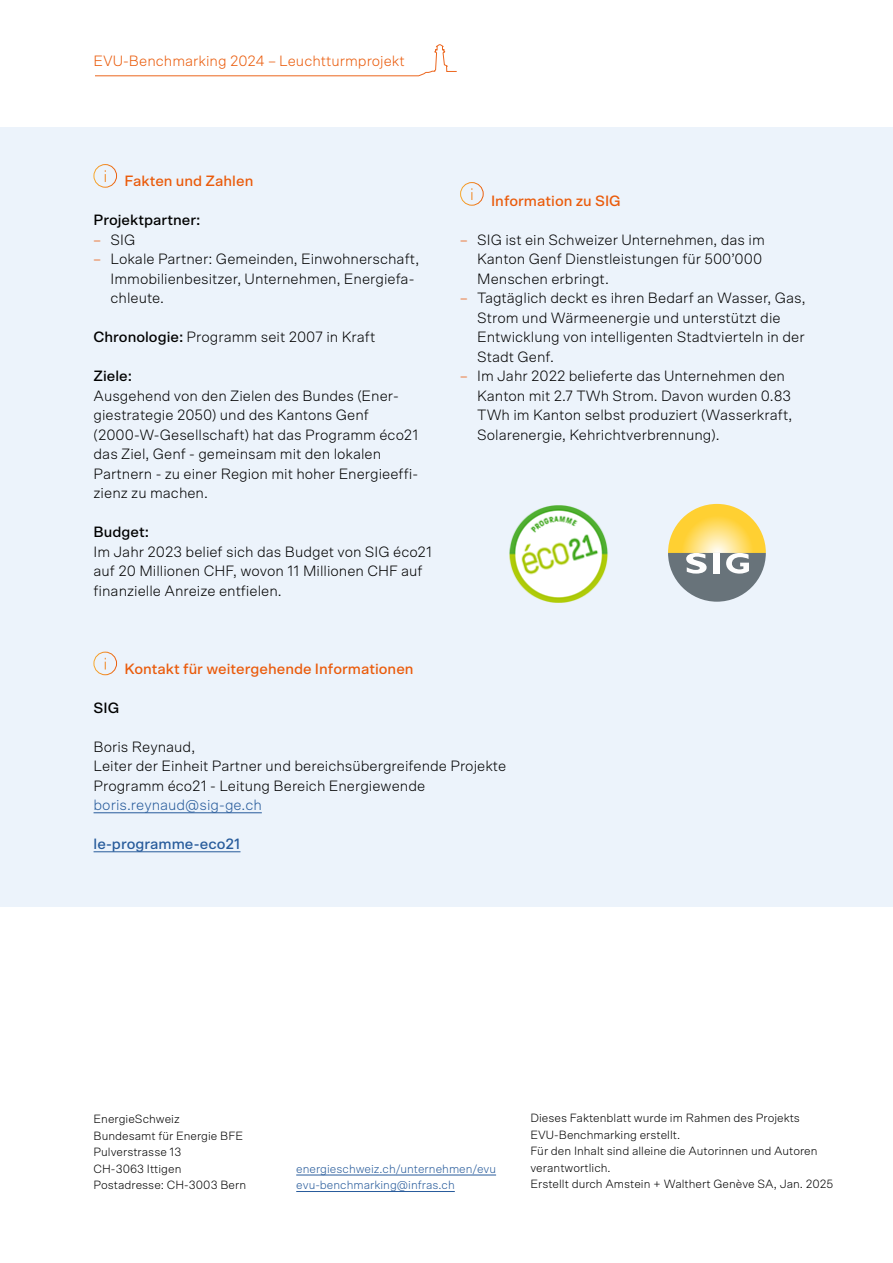
<style>
.page{position:relative;width:893px;height:1263px;background:#fff}
.page>*{position:absolute;margin:0;border:0;box-sizing:border-box;transform-origin:0 0}
.t1{font:300 15px/19.5px "Scto Grotesk A";color:#000}
.t2{font:500 15px "Scto Grotesk A";color:#ea5b0b}
.t3{font:300 15px "Scto Grotesk A";color:#ea5b0b}
.t4{font:500 15px "Scto Grotesk A";color:#000}
.t5{font:300 15px "Scto Grotesk A";color:#275b9b}
.t6{font:500 15px "Scto Grotesk A";color:#275b9b}
.t7{font:300 12px/16.5px "Scto Grotesk A";color:#000}
.t8{font:300 12px/16.5px "Scto Grotesk A";color:#275b9b}
.s1{color:#ea5b0b}
.s2{font-weight:500}
</style>
<div class="page">
<svg style="left:95px;top:44px;width:362px;height:32px"></svg>
<div style="left:0;top:128px;width:893px;height:779px;background:#ecf3fb"></div>
<hr style="left:94px;top:812px;width:168px;height:1px;background:#275b9b">
<hr style="left:94px;top:851px;width:146px;height:1px;background:#275b9b">
<svg style="left:93px;top:651px;width:24px;height:24px"></svg>
<svg style="left:93px;top:164px;width:24px;height:24px"></svg>
<svg style="left:460px;top:182px;width:24px;height:24px"></svg>
<img style="left:509px;top:506px;width:99px;height:97px">
<svg style="left:668px;top:504px;width:98px;height:98px"></svg>
<hr style="left:296px;top:1175px;width:200px;height:1px;background:#275b9b">
<hr style="left:296px;top:1191px;width:159px;height:1px;background:#275b9b">
<p class="t3" style="left:94px;top:52px;width:313px">EVU-Benchmarking 2024 – Leuchtturmprojekt</p>
<p class="t2" style="left:124px;top:172px;width:130px">Fakten und Zahlen</p>
<p class="t4" style="left:94px;top:211px;width:109px">Projektpartner:</p>
<p class="t1" style="left:94px;top:229px;width:43px"><span class="s1">–</span> SIG</p>
<p class="t1" style="left:111px;top:249px;width:310px;text-indent:-17px"><span class="s1">–</span> Lokale Partner: Gemeinden, Einwohnerschaft,<br>Immobilienbesitzer, Unternehmen, Energiefa&shy;chleute.</p>
<p class="t1" style="left:94px;top:327px;width:283px"><span class="s2">Chronologie:</span> Programm seit 2007 in Kraft</p>
<p class="t4" style="left:94px;top:367px;width:40px">Ziele:</p>
<p class="t1" style="left:94px;top:385px;width:327px">Ausgehend von den Zielen des Bundes (Ener&shy;giestrategie 2050) und des Kantons Genf (2000-W-Gesellschaft) hat das Programm éco21 das Ziel, Genf - gemeinsam mit den lokalen Partnern - zu einer Region mit hoher Energieeffi&shy;zienz zu machen.</p>
<p class="t4" style="left:94px;top:523px;width:57px">Budget:</p>
<p class="t1" style="left:94px;top:541px;width:340px">Im Jahr 2023 belief sich das Budget von SIG éco21 auf 20 Millionen CHF, wovon 11 Millionen CHF auf finanzielle Anreize entfielen.</p>
<p class="t2" style="left:124px;top:659px;width:291px">Kontakt für weitergehende Informationen</p>
<p class="t2" style="left:491px;top:191px;width:131px">Information zu SIG</p>
<p class="t1" style="left:477px;top:229px;width:289px;text-indent:-17px"><span class="s1">–</span> SIG ist ein Schweizer Unternehmen, das im<br>Kanton Genf Dienstleistungen für 500’000<br>Menschen erbringt.</p>
<p class="t1" style="left:477px;top:288px;width:330px;text-indent:-17px"><span class="s1">–</span> Tagtäglich deckt es ihren Bedarf an Wasser, Gas, Strom und Wärmeenergie und unterstützt die Entwicklung von intelligenten Stadtvierteln in der Stadt Genf.</p>
<p class="t1" style="left:477px;top:366px;width:317px;text-indent:-17px"><span class="s1">–</span> Im Jahr 2022 belieferte das Unternehmen den Kanton mit 2.7 TWh Strom. Davon wurden 0.83<br>TWh im Kanton selbst produziert (Wasserkraft, Solarenergie, Kehrichtverbrennung).</p>
<p class="t4" style="left:94px;top:698px;width:27px">SIG</p>
<p class="t1" style="left:94px;top:736px;width:414px">Boris Reynaud,<br>Leiter der Einheit Partner und bereichsübergreifende Projekte<br>Programm éco21 - Leitung Bereich Energiewende</p>
<p class="t5" style="left:94px;top:796px;width:170px">boris.reynaud@sig-ge.ch</p>
<p class="t6" style="left:94px;top:835px;width:148px">le-programme-eco21</p>
<p class="t7" style="left:94px;top:1111px;width:154px">EnergieSchweiz<br>Bundesamt für Energie BFE<br>Pulverstrasse 13<br>CH-3063 Ittigen<br>Postadresse: CH-3003 Bern</p>
<p class="t8" style="left:296px;top:1160px;width:201px">energieschweiz.ch/unternehmen/evu evu-benchmarking@infras.ch</p>
<p class="t7" style="left:530px;top:1110px;width:304px">Dieses Faktenblatt wurde im Rahmen des Projekts EVU-Benchmarking erstellt.<br>Für den Inhalt sind alleine die Autorinnen und Autoren verantwortlich.<br>Erstellt durch Amstein + Walthert Genève SA, Jan. 2025</p>
</div>
